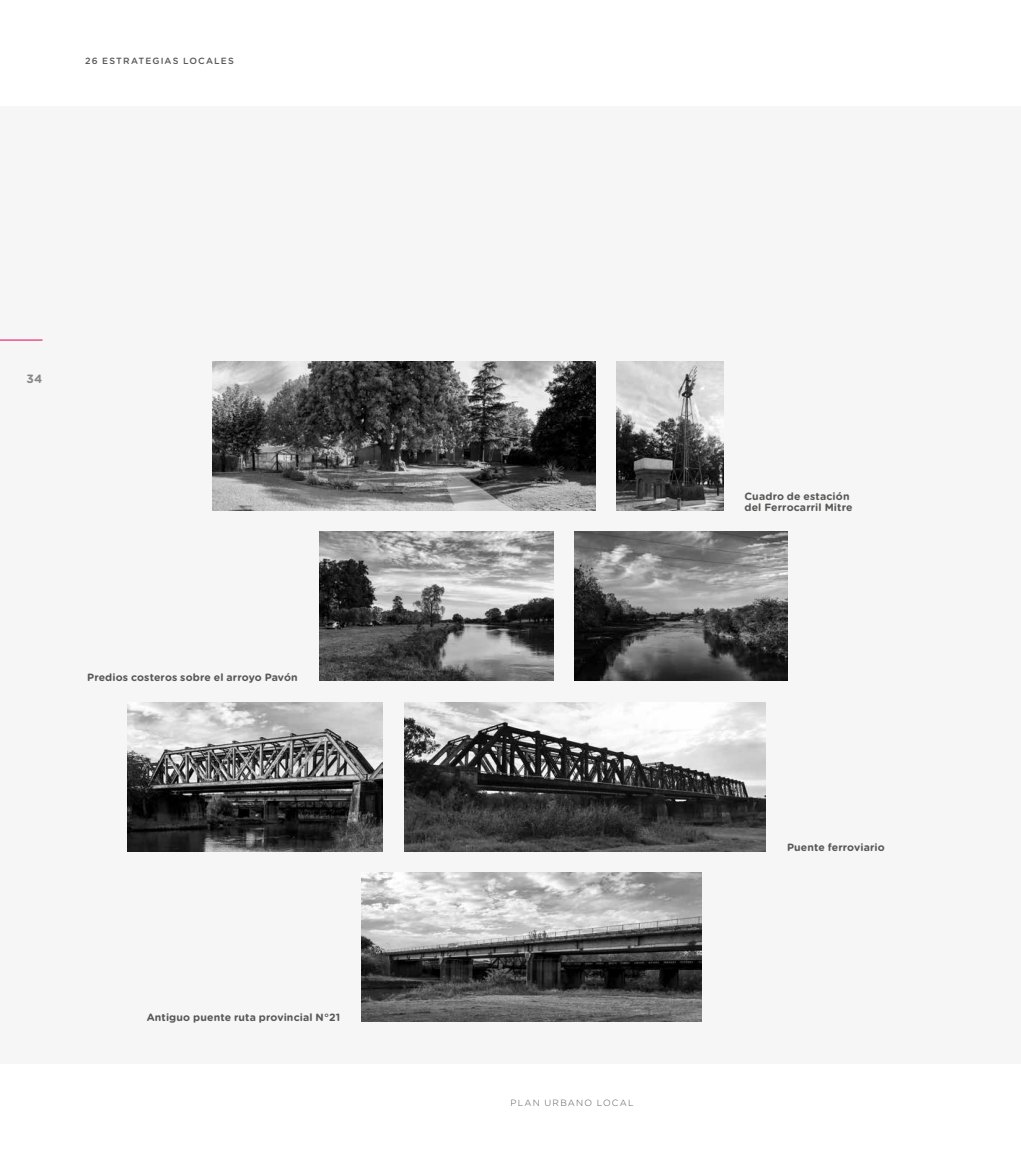
<style>
.page{position:relative;width:1021px;height:1149px;background:#fff}
.page>*{position:absolute;margin:0;border:0;box-sizing:border-box;transform-origin:0 0}
.t1{font:700 12px "Gotham Rounded";color:#878787}
.t2{font:700 10.5px/10.6px "Gotham Rounded";letter-spacing:.01em;color:#575756}
.t3{font:500 9px "Gotham Rounded";letter-spacing:.13em;color:#575756}
.t4{font:300 9px "Gotham Rounded";letter-spacing:.13em;color:#575756}
</style>
<div class="page">
<div style="left:0;top:106px;width:1020px;height:957px;background:#f6f6f6"></div>
<img style="left:128px;top:702px;width:255px;height:148px">
<img style="left:574px;top:531px;width:213px;height:149px">
<img style="left:319px;top:531px;width:234px;height:149px">
<img style="left:617px;top:361px;width:106px;height:149px">
<img style="left:361px;top:872px;width:341px;height:148px">
<img style="left:404px;top:702px;width:361px;height:148px">
<img style="left:213px;top:361px;width:382px;height:149px">
<hr style="left:0;top:339px;width:43px;height:1px;background:#e50058">
<p class="t3" style="left:85px;top:54px;width:150px">26 ESTRATEGIAS LOCALES</p>
<p class="t1" style="left:27px;top:370px;width:18px">34</p>
<p class="t2" style="left:87px;top:671px;width:212px">Predios costeros sobre el arroyo Pavón</p>
<p class="t2" style="left:147px;top:1011px;width:195px">Antiguo puente ruta provincial N°21</p>
<p class="t2" style="left:744px;top:490px;width:110px">Cuadro de estación del Ferrocarril Mitre</p>
<p class="t4" style="left:510px;top:1096px;width:125px">PLAN URBANO LOCAL</p>
<p class="t2" style="left:787px;top:841px;width:99px">Puente ferroviario</p>
</div>
